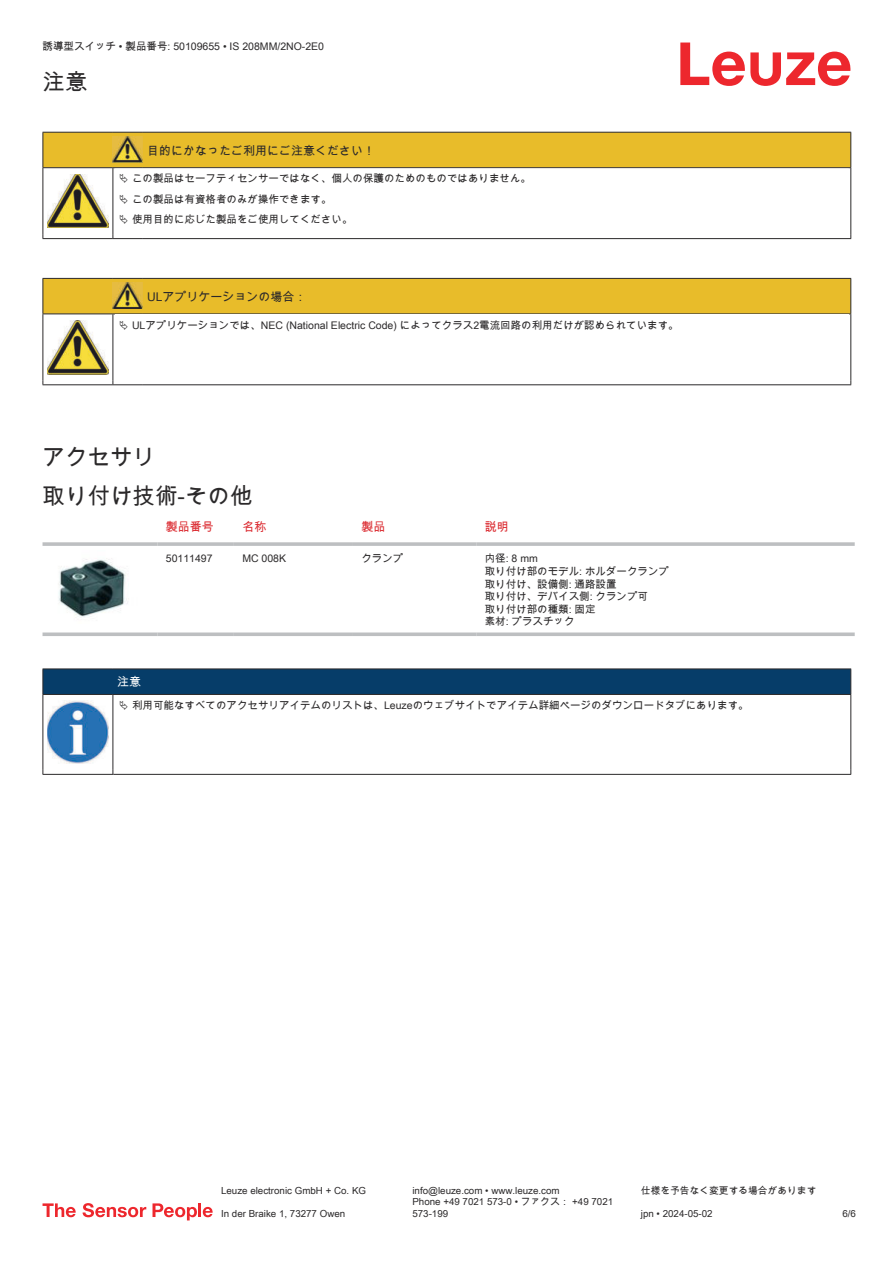
<style>
.page{position:relative;width:893px;height:1263px;background:#fff}
.page>*{position:absolute;margin:0;border:0;box-sizing:border-box;transform-origin:0 0}
.t1{font:22.5px/38.7px "Arial Unicode MS";color:#2b292a}
.t2{font:12px "Arial Unicode MS";color:#2b292a}
.t3{font:12px "Arial Unicode MS";color:#db2a30}
.t4{font:12px "Arial Unicode MS";color:#fff}
.t5{font:10.5px/12.6px "Arial Unicode MS";color:#2b292a}
.t6{font:9.75px/11.7px "Arial Unicode MS";color:#2b292a}
</style>
<div class="page">
<svg style="left:680px;top:43px;width:170px;height:43px"></svg>
<svg style="left:43px;top:542px;width:114px;height:4px"></svg>
<svg style="left:157px;top:542px;width:77px;height:4px"></svg>
<svg style="left:234px;top:542px;width:119px;height:4px"></svg>
<svg style="left:353px;top:542px;width:123px;height:4px"></svg>
<svg style="left:476px;top:542px;width:379px;height:4px;background:#c3c5c7"></svg>
<svg style="left:43px;top:632px;width:114px;height:4px"></svg>
<svg style="left:157px;top:632px;width:77px;height:4px"></svg>
<svg style="left:234px;top:632px;width:119px;height:4px"></svg>
<svg style="left:353px;top:632px;width:123px;height:4px"></svg>
<svg style="left:476px;top:632px;width:379px;height:4px;background:#c5c7c8"></svg>
<img style="left:58px;top:558px;width:70px;height:60px">
<svg style="left:44px;top:695px;width:806px;height:79px"></svg>
<hr style="left:43px;top:668px;width:70px;height:1px;background:#2b292a">
<hr style="left:43px;top:694px;width:70px;height:1px;background:#2b292a">
<hr style="left:113px;top:668px;width:738px;height:1px;background:#2b292a">
<div style="left:43px;top:669px;width:808px;height:25px;background:#063d69"></div>
<hr style="left:113px;top:694px;width:738px;height:1px;background:#2b292a">
<hr style="left:43px;top:695px;width:1px;height:75px;background:#2b292a">
<hr style="left:113px;top:695px;width:1px;height:75px;background:#2b292a">
<hr style="left:850px;top:695px;width:1px;height:75px;background:#2b292a">
<hr style="left:43px;top:774px;width:70px;height:1px;background:#2b292a">
<hr style="left:113px;top:774px;width:738px;height:1px;background:#2b292a">
<img style="left:47px;top:701px;width:61px;height:63px">
<div style="left:115px;top:695px;width:734px;height:21px;background:#fff"></div>
<svg style="left:43px;top:1203px;width:33px;height:14px"></svg>
<svg style="left:83px;top:1203px;width:63px;height:14px"></svg>
<svg style="left:153px;top:1203px;width:44px;height:17px"></svg>
<hr style="left:198px;top:1203px;width:3px;height:14px;background:#ed272d">
<svg style="left:203px;top:1207px;width:10px;height:10px"></svg>
<hr style="left:43px;top:238px;width:70px;height:1px;background:#2b292a">
<hr style="left:113px;top:238px;width:30px;height:1px;background:#2b292a">
<hr style="left:143px;top:238px;width:708px;height:1px;background:#2b292a">
<div style="left:44px;top:279px;width:806px;height:34px;background:#e8bc2a"></div>
<hr style="left:43px;top:278px;width:70px;height:1px;background:#2b292a">
<hr style="left:43px;top:279px;width:1px;height:34px;background:#2b292a">
<hr style="left:43px;top:313px;width:70px;height:1px;background:#2b292a">
<hr style="left:113px;top:278px;width:30px;height:1px;background:#2b292a">
<hr style="left:113px;top:313px;width:30px;height:1px;background:#2b292a">
<hr style="left:143px;top:278px;width:708px;height:1px;background:#2b292a">
<hr style="left:850px;top:279px;width:1px;height:34px;background:#2b292a">
<hr style="left:143px;top:313px;width:708px;height:1px;background:#2b292a">
<hr style="left:43px;top:314px;width:1px;height:66px;background:#2b292a">
<hr style="left:113px;top:314px;width:1px;height:66px;background:#2b292a">
<hr style="left:850px;top:314px;width:1px;height:66px;background:#2b292a">
<hr style="left:43px;top:384px;width:70px;height:1px;background:#2b292a">
<hr style="left:113px;top:384px;width:30px;height:1px;background:#2b292a">
<hr style="left:143px;top:384px;width:708px;height:1px;background:#2b292a">
<img style="left:113px;top:283px;width:30px;height:26px">
<img style="left:47px;top:320px;width:61px;height:54px">
<svg style="left:43px;top:132px;width:808px;height:106px"></svg>
<p class="t5" style="left:43px;top:40px;width:283px">誘導型スイッチ • 製品番号: 50109655 • IS 208MM/2NO-2E0</p>
<h1 class="t1" style="left:43px;top:62px;width:46px">注意</h1>
<p class="t2" style="left:147px;top:142px;width:229px">目的にかなったご利用にご注意ください！</p>
<p class="t5" style="left:132px;top:168px;width:400px;line-height:20.2px">この製品はセーフティセンサーではなく、個人の保護のためのものではありません。この製品は有資格者のみが操作できます。<br>使用目的に応じた製品をご使用してください。</p>
<p class="t2" style="left:147px;top:288px;width:161px">ULアプリケーションの場合：</p>
<p class="t5" style="left:132px;top:318px;width:548px">ULアプリケーションでは、NEC (National Electric Code) によってクラス2電流回路の利用だけが認められています。</p>
<h1 class="t1" style="left:43px;top:437px;width:211px">アクセサリ<br>取り付け技術-その他</h1>
<p class="t3" style="left:166px;top:518px;width:49px">製品番号</p>
<p class="t3" style="left:242px;top:518px;width:25px">名称</p>
<p class="t3" style="left:361px;top:518px;width:25px">製品</p>
<p class="t3" style="left:485px;top:518px;width:25px">説明</p>
<p class="t5" style="left:166px;top:552px;width:48px">50111497</p>
<p class="t5" style="left:242px;top:552px;width:45px">MC 008K</p>
<p class="t5" style="left:361px;top:552px;width:43px">クランプ</p>
<p class="t5" style="left:485px;top:552px;width:186px">内径: 8 mm<br>取り付け部のモデル: ホルダークランプ取り付け、設備側: 通路設置<br>取り付け、デバイス側: クランプ可<br>取り付け部の種類: 固定<br>素材: プラスチック</p>
<p class="t4" style="left:117px;top:673px;width:25px">注意</p>
<p class="t5" style="left:132px;top:699px;width:618px">利用可能なすべてのアクセサリアイテムのリストは、Leuzeのウェブサイトでアイテム詳細ページのダウンロードタブにあります。</p>
<p class="t6" style="left:221px;top:1184px;width:146px">Leuze electronic GmbH + Co. KG</p>
<p class="t6" style="left:412px;top:1184px;width:149px">info@leuze.com • www.leuze.com</p>
<p class="t6" style="left:641px;top:1184px;width:177px">仕様を予告なく変更する場合があります</p>
<p class="t6" style="left:221px;top:1207px;width:126px">In der Braike 1, 73277 Owen</p>
<p class="t6" style="left:412px;top:1196px;width:202px">Phone +49 7021 573-0 • ファクス： +49 7021<br>573-199</p>
<p class="t6" style="left:641px;top:1207px;width:73px">jpn • 2024-05-02</p>
<p class="t6" style="left:842px;top:1207px;width:15px">6/6</p>
</div>
